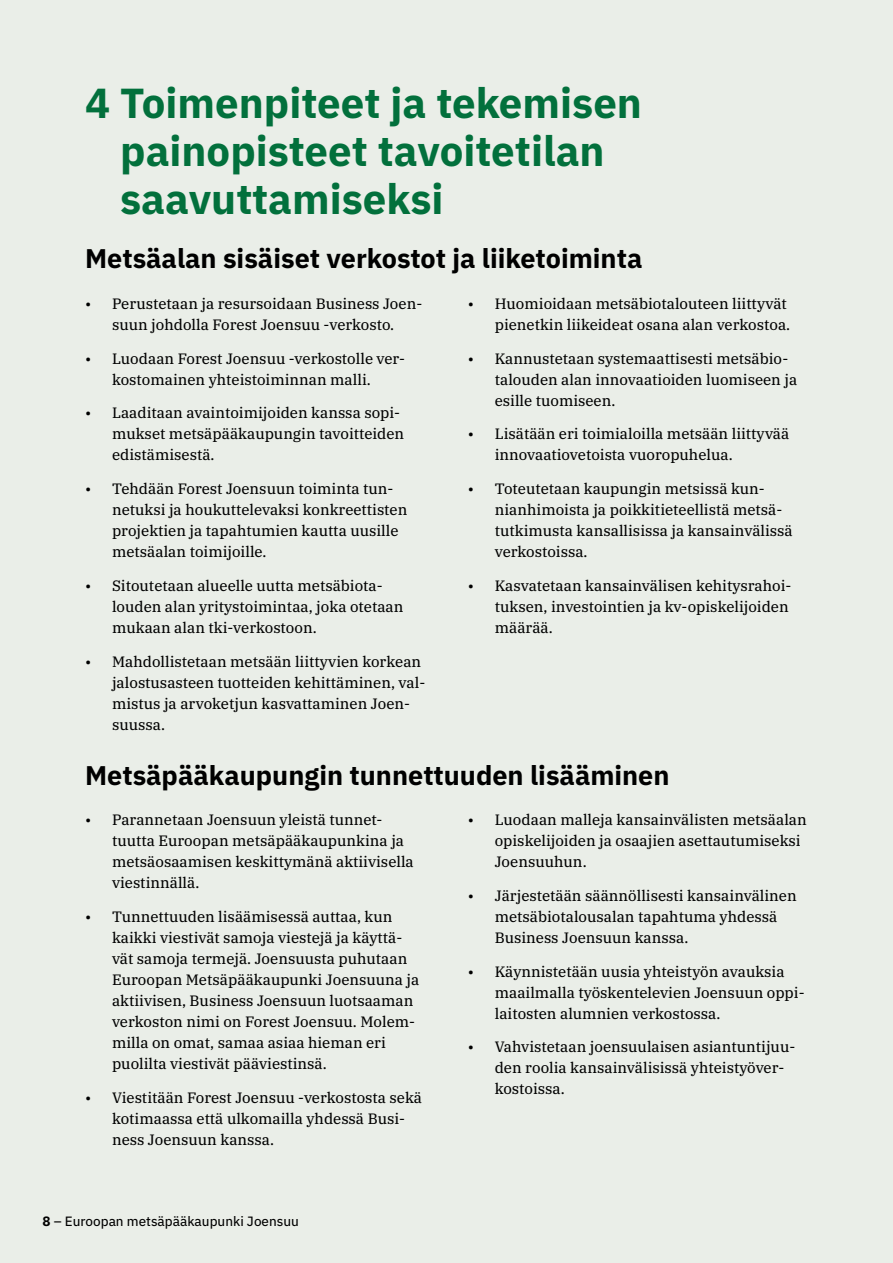
<style>
.page{position:relative;width:893px;height:1263px;background:#eaeee8}
.page>*{position:absolute;margin:0;border:0;box-sizing:border-box;transform-origin:0 0}
.t1{font:700 42px/48px "IBM Plex Sans";color:#02703c}
.t2{font:700 27px "IBM Plex Sans";color:#000}
.t3{font:15px/21px "IBM Plex Serif Text";color:#000}
.t4{font:13.5px "IBM Plex Sans Text";color:#000}
.s1{font-family:"IBM Plex Sans";font-weight:700}
</style>
<div class="page">
<h1 class="t1" style="left:120px;top:75px;width:523px;text-indent:-35px">4 Toimenpiteet ja tekemisen painopisteet tavoitetilan saavuttamiseksi</h1>
<h2 class="t2" style="left:85px;top:237px;width:559px">Metsäalan sisäiset verkostot ja liiketoiminta</h2>
<p class="t3" style="left:85px;top:292px;width:339px;text-align:center">• Perustetaan ja resursoidaan Business Joen&shy;suun johdolla Forest Joensuu -verkosto.</p>
<p class="t3" style="left:85px;top:346px;width:322px;text-align:center">• Luodaan Forest Joensuu -verkostolle ver&shy;kostomainen yhteistoiminnan malli.</p>
<p class="t3" style="left:112px;top:401px;width:294px;text-indent:-27px">• Laaditaan avaintoimijoiden kanssa sopi&shy;mukset metsäpääkaupungin tavoitteiden edistämisestä.</p>
<p class="t3" style="left:112px;top:477px;width:297px;text-indent:-27px">• Tehdään Forest Joensuun toiminta tun&shy;netuksi ja houkuttelevaksi konkreettisten projektien ja tapahtumien kautta uusille metsäalan toimijoille.</p>
<p class="t3" style="left:112px;top:574px;width:293px;text-indent:-27px">• Sitoutetaan alueelle uutta metsäbiota&shy;louden alan yritystoimintaa, joka otetaan mukaan alan tki-verkostoon.</p>
<p class="t3" style="left:112px;top:649px;width:315px;text-indent:-27px">• Mahdollistetaan metsään liittyvien korkean jalostusasteen tuotteiden kehittäminen, val&shy;mistus ja arvoketjun kasvattaminen Joen&shy;suussa.</p>
<p class="t3" style="left:468px;top:292px;width:324px;text-align:right">• Huomioidaan metsäbiotalouteen liittyvät pienetkin liikeideat osana alan verkostoa.</p>
<p class="t3" style="left:495px;top:346px;width:304px;text-indent:-27px">• Kannustetaan systemaattisesti metsäbio&shy;talouden alan innovaatioiden luomiseen ja esille tuomiseen.</p>
<p class="t3" style="left:495px;top:422px;width:296px;text-indent:-27px">• Lisätään eri toimialoilla metsään liittyvää innovaatiovetoista vuoropuhelua.</p>
<p class="t3" style="left:495px;top:477px;width:300px;text-indent:-27px">• Toteutetaan kaupungin metsissä kun&shy;nianhimoista ja poikkitieteellistä metsä&shy;tutkimusta kansallisissa ja kansainvälissä verkostoissa.</p>
<p class="t3" style="left:495px;top:574px;width:298px;text-indent:-27px">• Kasvatetaan kansainvälisen kehitysrahoi&shy;tuksen, investointien ja kv-opiskelijoiden määrää.</p>
<h2 class="t2" style="left:85px;top:754px;width:586px">Metsäpääkaupungin tunnettuuden lisääminen</h2>
<p class="t3" style="left:112px;top:808px;width:303px;text-indent:-27px">• Parannetaan Joensuun yleistä tunnet&shy;tuutta Euroopan metsäpääkaupunkina ja metsäosaamisen keskittymänä aktiivisella viestinnällä.</p>
<p class="t3" style="left:112px;top:905px;width:309px;text-indent:-27px">• Tunnettuuden lisäämisessä auttaa, kun kaikki viestivät samoja viestejä ja käyttä&shy;vät samoja termejä. Joensuusta puhutaan Euroopan Metsäpääkaupunki Joensuuna ja aktiivisen, Business Joensuun luotsaaman verkoston nimi on Forest Joensuu. Molem&shy;milla on omat, samaa asiaa hieman eri puolilta viestivät pääviestinsä.</p>
<p class="t3" style="left:112px;top:1085px;width:312px;text-indent:-27px">• Viestitään Forest Joensuu -verkostosta sekä kotimaassa että ulkomailla yhdessä Busi&shy;ness Joensuun kanssa.</p>
<p class="t4" style="left:43px;top:1210px;width:258px"><span class="s1">8</span> – Euroopan metsäpääkaupunki Joensuu</p>
<p class="t3" style="left:495px;top:808px;width:314px;text-indent:-27px">• Luodaan malleja kansainvälisten metsäalan opiskelijoiden ja osaajien asettautumiseksi<br>Joensuuhun.</p>
<p class="t3" style="left:495px;top:884px;width:303px;text-indent:-27px">• Järjestetään säännöllisesti kansainvälinen metsäbiotalousalan tapahtuma yhdessä<br>Business Joensuun kanssa.</p>
<p class="t3" style="left:495px;top:959px;width:311px;text-indent:-27px">• Käynnistetään uusia yhteistyön avauksia maailmalla työskentelevien Joensuun oppi&shy;laitosten alumnien verkostossa.</p>
<p class="t3" style="left:495px;top:1035px;width:302px;text-indent:-27px">• Vahvistetaan joensuulaisen asiantuntijuu&shy;den roolia kansainvälisissä yhteistyöver&shy;kostoissa.</p>
</div>
